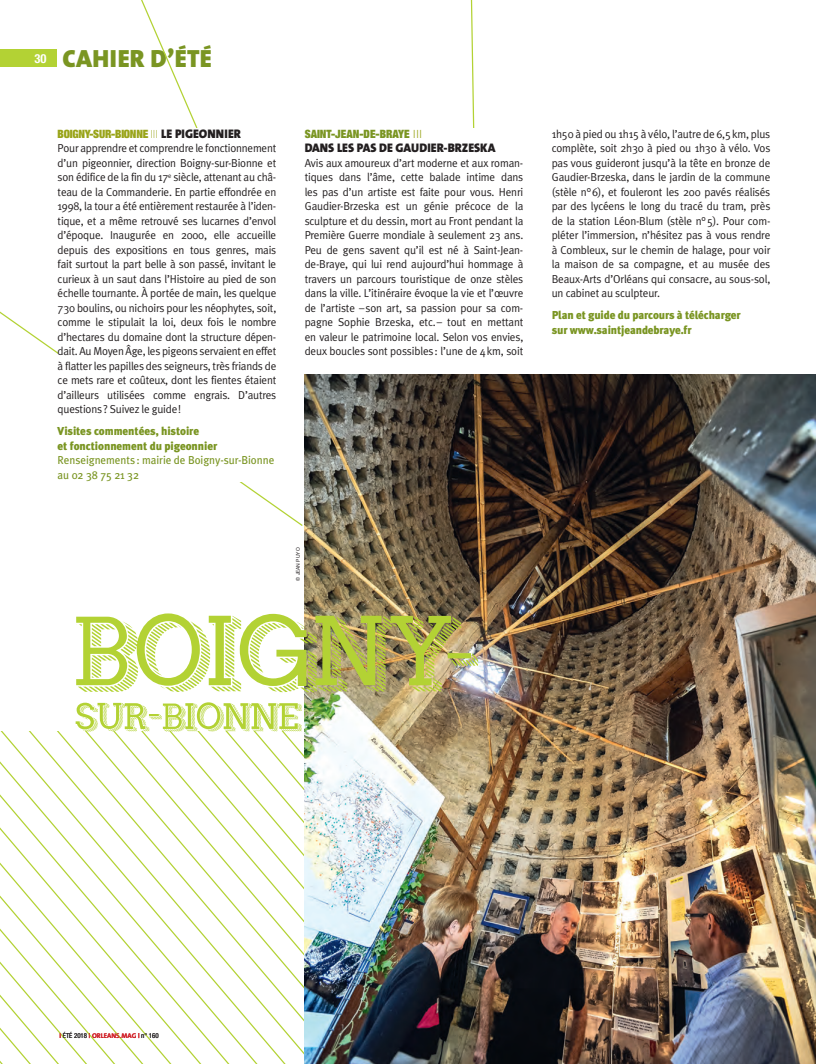
<style>
.page{position:relative;width:816px;height:1064px;background:#fff}
.page>*{position:absolute;margin:0;border:0;box-sizing:border-box;transform-origin:0 0}
.t1{font:900 25px "The Sans B9";letter-spacing:.01em;color:#7a9522}
.t2{font:900 12.5px "The Sans B9";color:#231f20}
.t3{font:11.5px/14.5px "Meta Plus Normal";letter-spacing:-.015em;color:#231f20;text-align:justify}
.t4{font:900 11.5px/14.5px "Meta Plus";letter-spacing:-.01em;color:#7a9522}
.t5{font:11.5px/14.5px "Meta Plus";letter-spacing:-.005em;color:#7a9522}
.t6{font:900 expanded 11.5px "Helvetica Neue";letter-spacing:-.02em;color:#99a419}
.t7{font:900 expanded 11.5px "Helvetica Neue";color:#7a9522}
.t8{font:condensed 6.88px "Helvetica Neue";color:#231f20}
.t9{font:5px "Helvetica Neue";color:#231f20}
.s1{font-weight:100;font-stretch:normal;font-size:11.25px}
.s2{font-family:"The Sans B9";font-stretch:normal;font-size:12.5px;color:#231f20}
.s3{font-weight:300;font-stretch:normal;font-size:11.25px;color:#99a419}
.s4{font-weight:700;color:#d1232a}
.s5{font-family:"The Sans B7";font-weight:700;font-stretch:normal;color:#d1232a}
</style>
<div class="page">
<div style="left:0;top:49px;width:56px;height:17px;background:#b3d234"></div>
<svg style="left:0;top:731px;width:304px;height:333px"></svg>
<svg style="left:0;top:311px;width:303px;height:215px"></svg>
<svg style="left:141px;top:0;width:57px;height:128px"></svg>
<svg style="left:470px;top:0;width:5px;height:128px"></svg>
<div style="left:58px;top:128px;width:712px;height:354px;background:#fff"></div>
<img style="left:304px;top:375px;width:511px;height:689px">
<svg style="left:76px;top:702px;width:225px;height:29px"></svg>
<img style="left:76px;top:613px;width:402px;height:79px">
<svg style="left:0;top:794px;width:112px;height:270px"></svg>
<h1 class="t1" style="left:35px;top:45px;width:179px"><sup>30</sup> CAHIER D’ÉTÉ</h1>
<p class="t6" style="left:58px;top:126px;width:185px">BOIGNY-SUR-BIONNE <span class="s1">III</span> <span class="s2">LE PIGEONNIER</span></p>
<p class="t3" style="left:58px;top:141px;width:220px">Pour apprendre et comprendre le fonctionnement d’un pigeonnier, direction Boigny-sur-Bionne et son édifice de la fin du 17<sup>e</sup> siècle, attenant au châ&shy;teau de la Commanderie. En partie effondrée en 1998, la tour a été entièrement restaurée à l’iden&shy;tique, et a même retrouvé ses lucarnes d’envol d’époque. Inaugurée en 2000, elle accueille depuis des expositions en tous genres, mais fait surtout la part belle à son passé, invitant le curieux à un saut dans l’Histoire au pied de son échelle tournante. À portée de main, les quelque 730 boulins, ou nichoirs pour les néophytes, soit, comme le stipulait la loi, deux fois le nombre d’hectares du domaine dont la structure dépen&shy;dait. Au Moyen Âge, les pigeons servaient en effet à flatter les papilles des seigneurs, très friands de ce mets rare et coûteux, dont les fientes étaient d’ailleurs utilisées comme engrais. D’autres questions? Suivez le guide!</p>
<p class="t4" style="left:58px;top:424px;width:161px">Visites commentées, histoire<br>et fonctionnement du pigeonnier</p>
<p class="t5" style="left:58px;top:453px;width:218px">Renseignements : mairie de Boigny-sur-Bionne au 02 38 75 21 32</p>
<p class="t7" style="left:304px;top:126px;width:119px">SAINT-JEAN-DE-BRAYE <span class="s3">III</span></p>
<p class="t2" style="left:304px;top:141px;width:119px">DANS LES PAS DE GAUDIER</p>
<p class="t2" style="left:443px;top:141px;width:54px">-BRZESKA</p>
<p class="t3" style="left:304px;top:155px;width:220px">Avis aux amoureux d’art moderne et aux roman&shy;tiques dans l’âme, cette balade intime dans les pas d’un artiste est faite pour vous. Henri Gaudier-Brzeska est un génie précoce de la sculpture et du dessin, mort au Front pendant la Première Guerre mondiale à seulement 23 ans.<br>Peu de gens savent qu’il est né à Saint-Jean&shy;de-Braye, qui lui rend aujourd’hui hommage à travers un parcours touristique de onze stèles dans la ville. L’itinéraire évoque la vie et l’œuvre de l’artiste –son art, sa passion pour sa com&shy;pagne Sophie Brzeska, etc.– tout en mettant en valeur le patrimoine local. Selon vos envies, deux boucles sont possibles: l’une de 4km, soit</p>
<p class="t9" style="left:295px;top:581px;width:35px;rotate:-90deg">© jean puyo</p>
<p class="t3" style="left:551px;top:126px;width:220px">1h50 à pied ou 1h15 à vélo, l’autre de 6,5km, plus complète, soit 2h30 à pied ou 1h30 à vélo. Vos pas vous guideront jusqu’à la tête en bronze de Gaudier-Brzeska, dans le jardin de la commune (stèle n°6), et fouleront les 200 pavés réalisés par des lycéens le long du tracé du tram, près de la station Léon-Blum (stèle n°5). Pour com&shy;pléter l’immersion, n’hésitez pas à vous rendre à Combleux, sur le chemin de halage, pour voir la maison de sa compagne, et au musée des Beaux-Arts d’Orléans qui consacre, au sous-sol, un cabinet au sculpteur.</p>
<p class="t4" style="left:551px;top:308px;width:190px;line-height:15px">Plan et guide du parcours à télécharger sur www.saintjeandebraye.fr</p>
<p class="t8" style="left:59px;top:1032px;width:101px"><span class="s4">I</span> été 2018 <span class="s4">|</span> <span class="s5">ORLEANS.MAG</span> <span class="s4">|</span> n° 160</p>
</div>
